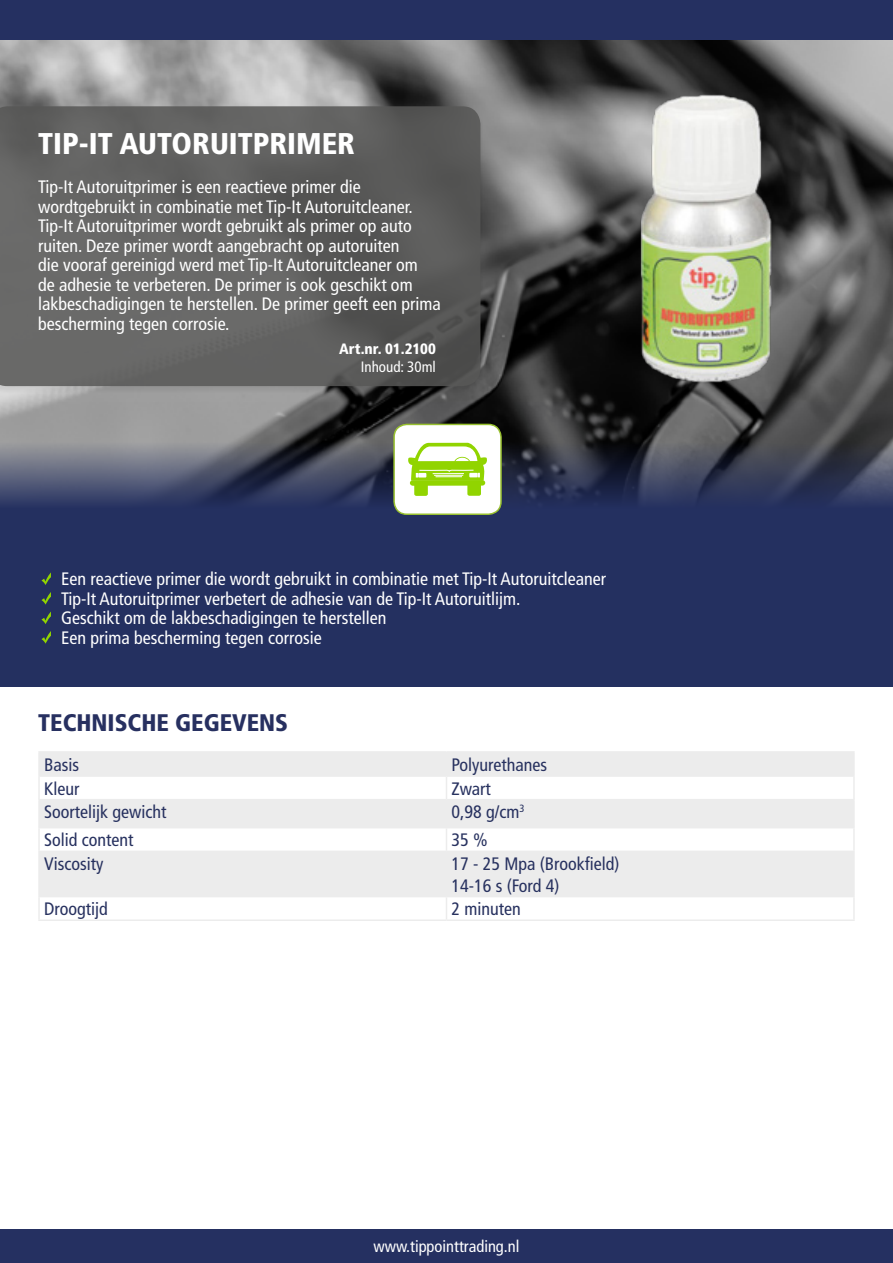
<style>
.page{position:relative;width:893px;height:1263px;background:#fff}
.page>*{position:absolute;margin:0;border:0;box-sizing:border-box;transform-origin:0 0}
.t1{font:900 condensed 30px "Frutiger LT Std";color:#fff}
.t2{font:900 condensed 24px "Frutiger LT Std";color:#273060}
.t3{font:condensed 18px/19.5px "Frutiger LT Std";color:#fff}
.t4{font:condensed 18px/21.6px "Frutiger LT Std";color:#27315f}
.t5{font:condensed 16.5px "Frutiger LT Std";color:#fff}
.t6{font:900 condensed 15px "Frutiger LT Std";color:#fff}
.t7{font:condensed 15px "Frutiger LT Std";color:#fff}
</style>
<div class="page">
<div style="left:0;top:0;width:893px;height:43px;background:#253061"></div>
<div style="left:0;top:1229px;width:893px;height:34px;background:#253061"></div>
<img style="left:0;top:40px;width:893px;height:362px">
<div style="left:0;top:107px;width:483px;height:288px;background:#000;opacity:.08"></div>
<svg style="left:0;top:106px;width:480px;height:280px;background:#60605f"></svg>
<img style="left:597px;top:69px;width:182px;height:333px">
<div style="left:40px;top:852px;width:813px;height:44px;background:#ececec"></div>
<hr style="left:38px;top:751px;width:408px;height:2px;background:#ececec">
<hr style="left:38px;top:753px;width:2px;height:22px;background:#ececec">
<hr style="left:446px;top:751px;width:409px;height:2px;background:#ececec">
<hr style="left:853px;top:753px;width:2px;height:22px;background:#ececec">
<hr style="left:38px;top:775px;width:408px;height:2px;background:#ececec">
<hr style="left:38px;top:777px;width:2px;height:22px;background:#ececec">
<hr style="left:446px;top:775px;width:409px;height:2px;background:#ececec">
<hr style="left:853px;top:777px;width:2px;height:22px;background:#ececec">
<hr style="left:38px;top:799px;width:408px;height:1px;background:#ececec">
<hr style="left:38px;top:800px;width:2px;height:27px;background:#ececec">
<hr style="left:446px;top:799px;width:409px;height:1px;background:#ececec">
<hr style="left:853px;top:800px;width:2px;height:27px;background:#ececec">
<hr style="left:38px;top:827px;width:408px;height:1px;background:#ececec">
<hr style="left:38px;top:828px;width:2px;height:22px;background:#ececec">
<hr style="left:446px;top:827px;width:409px;height:1px;background:#ececec">
<svg style="left:40px;top:753px;width:813px;height:97px"></svg>
<hr style="left:853px;top:828px;width:2px;height:22px;background:#ececec">
<hr style="left:38px;top:850px;width:408px;height:2px;background:#ececec">
<hr style="left:38px;top:852px;width:2px;height:44px;background:#ececec">
<hr style="left:446px;top:850px;width:409px;height:2px;background:#ececec">
<hr style="left:446px;top:852px;width:1px;height:44px;background:#ececec">
<hr style="left:853px;top:852px;width:2px;height:44px;background:#ececec">
<hr style="left:38px;top:896px;width:408px;height:1px;background:#ececec">
<hr style="left:38px;top:897px;width:2px;height:22px;background:#ececec">
<hr style="left:446px;top:896px;width:409px;height:1px;background:#ececec">
<svg style="left:446px;top:897px;width:1px;height:22px"></svg>
<hr style="left:853px;top:897px;width:2px;height:22px;background:#ececec">
<hr style="left:38px;top:919px;width:408px;height:2px;background:#ececec">
<hr style="left:446px;top:919px;width:409px;height:2px;background:#ececec">
<div style="left:0;top:529px;width:893px;height:158px;background:#243060"></div>
<svg style="left:0;top:402px;width:893px;height:127px;background:#44495e"></svg>
<div style="left:394px;top:424px;width:107px;height:90px;background:#fff;border-radius:13px"></div>
<div style="left:393px;top:424px;width:109px;height:91px;border:2px solid #98c02f;border-radius:13px"></div>
<div style="left:410px;top:480px;width:75px;height:6px;background:#91d400;border-radius:3px"></div>
<div style="left:414px;top:483px;width:14px;height:13px;background:#91d400;border-radius:2px"></div>
<div style="left:467px;top:483px;width:14px;height:13px;background:#91d400;border-radius:2px"></div>
<svg style="left:408px;top:443px;width:79px;height:37px"></svg>
<svg style="left:41px;top:572px;width:10px;height:13px"></svg>
<svg style="left:41px;top:592px;width:10px;height:13px"></svg>
<svg style="left:41px;top:612px;width:10px;height:12px"></svg>
<svg style="left:41px;top:631px;width:10px;height:13px"></svg>
<h1 class="t1" style="left:38px;top:126px;width:318px">TIP-IT AUTORUITPRIMER</h1>
<p class="t3" style="left:38px;top:177px;width:404px">Tip-It Autoruitprimer is een reactieve primer die wordtgebruikt in combinatie met Tip-It Autoruitcleaner.<br>Tip-It Autoruitprimer wordt gebruikt als primer op auto ruiten. Deze primer wordt aangebracht op autoruiten<br>die vooraf gereinigd werd met Tip-It Autoruitcleaner om<br>de adhesie te verbeteren. De primer is ook geschikt om lakbeschadigingen te herstellen. De primer geeft een prima bescherming tegen corrosie.</p>
<p class="t6" style="left:339px;top:340px;width:98px">Art.nr. 01.2100</p>
<p class="t7" style="left:361px;top:358px;width:76px">Inhoud: 30ml</p>
<p class="t3" style="left:61px;top:569px;width:547px">Een reactieve primer die wordt gebruikt in combinatie met Tip-It Autoruitcleaner Tip-It Autoruitprimer verbetert de adhesie van de Tip-It Autoruitlijm.<br>Geschikt om de lakbeschadigingen te herstellen<br>Een prima bescherming tegen corrosie</p>
<h2 class="t2" style="left:38px;top:708px;width:251px">TECHNISCHE GEGEVENS</h2>
<p class="t4" style="left:44px;top:754px;width:36px">Basis</p>
<p class="t4" style="left:452px;top:754px;width:97px">Polyurethanes</p>
<p class="t4" style="left:44px;top:778px;width:37px">Kleur</p>
<p class="t4" style="left:452px;top:778px;width:41px">Zwart</p>
<p class="t4" style="left:44px;top:801px;width:124px">Soortelijk gewicht</p>
<p class="t4" style="left:452px;top:801px;width:74px">0,98 g/cm<sup>3</sup></p>
<p class="t4" style="left:44px;top:829px;width:91px">Solid content</p>
<p class="t4" style="left:452px;top:829px;width:38px">35 %</p>
<p class="t4" style="left:44px;top:853px;width:61px">Viscosity</p>
<p class="t4" style="left:452px;top:853px;width:169px">17 - 25 Mpa (Brookfield)<br>14-16 s (Ford 4)</p>
<p class="t4" style="left:44px;top:898px;width:65px">Droogtijd</p>
<p class="t4" style="left:452px;top:898px;width:71px">2 minuten</p>
<p class="t5" style="left:373px;top:1237px;width:147px">www.tippointtrading.nl</p>
</div>
